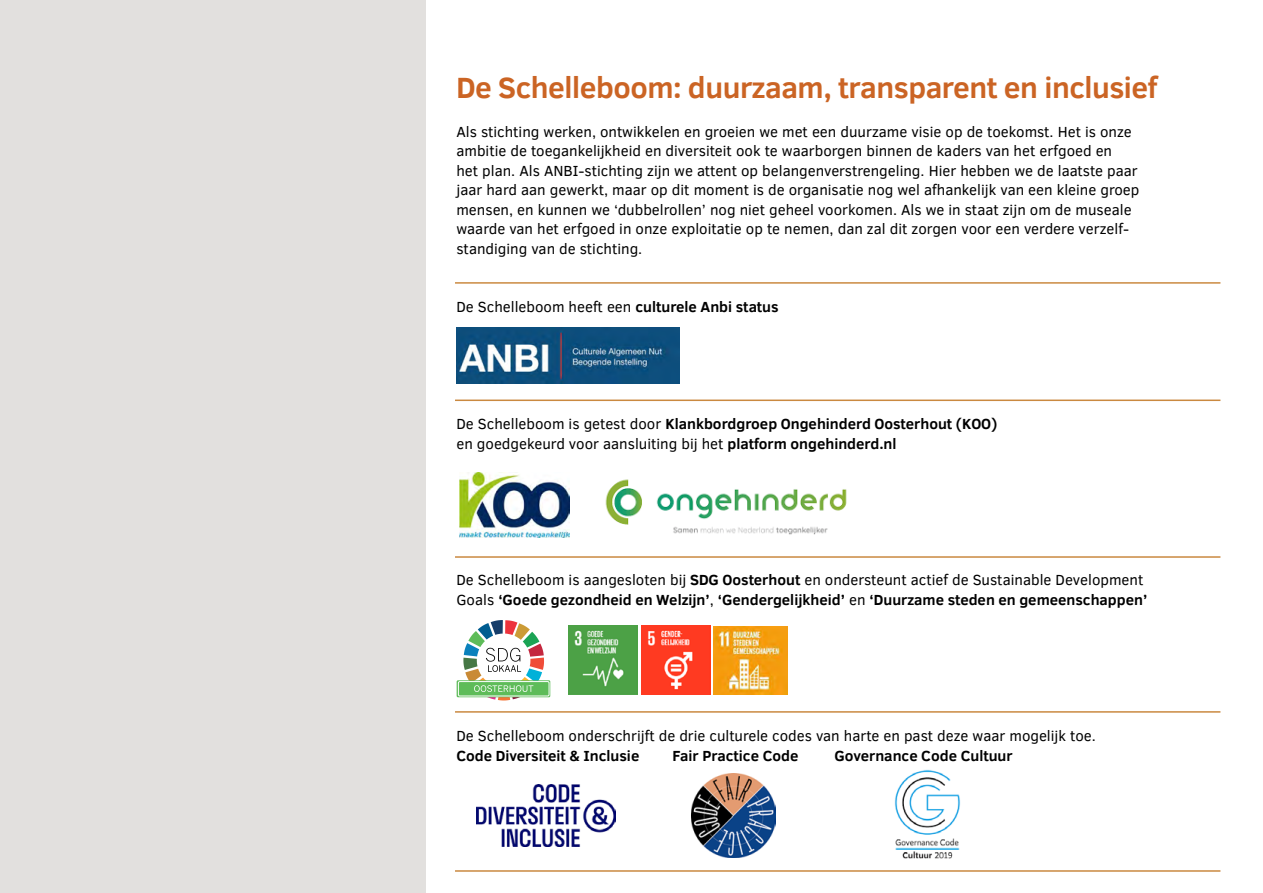
<style>
.page{position:relative;width:1263px;height:893px;background:#fff}
.page>*{position:absolute;margin:0;border:0;box-sizing:border-box;transform-origin:0 0}
.t1{font:700 30px "Clear Sans";letter-spacing:-.015em;color:#cb6424}
.t2{font:15px/19.5px "Clear Sans";color:#000}
.t3{font:700 15px/19.5px "Clear Sans";color:#000}
.s1{font-weight:700}
.s2{font-weight:400}
</style>
<div class="page">
<div style="left:0;top:0;width:425px;height:893px;background:#e2e0de"></div>
<img style="left:456px;top:327px;width:223px;height:57px">
<img style="left:459px;top:473px;width:110px;height:64px">
<img style="left:605px;top:479px;width:242px;height:56px">
<div style="left:457px;top:680px;width:93px;height:17px;background:#5ebc59"></div>
<div style="left:458px;top:681px;width:91px;height:15px;border:1px solid #fff"></div>
<svg style="left:463px;top:620px;width:81px;height:80px"></svg>
<img style="left:568px;top:626px;width:70px;height:69px">
<img style="left:641px;top:626px;width:69px;height:69px">
<img style="left:714px;top:626px;width:74px;height:68px">
<img style="left:477px;top:784px;width:138px;height:62px">
<img style="left:691px;top:773px;width:85px;height:85px">
<img style="left:894px;top:769px;width:67px;height:90px">
<hr style="left:455px;top:282px;width:765px;height:2px;background:#ca8940">
<hr style="left:455px;top:400px;width:765px;height:1px;background:#ca8940">
<hr style="left:455px;top:556px;width:765px;height:2px;background:#ca8940">
<hr style="left:455px;top:711px;width:765px;height:2px;background:#ca8940">
<hr style="left:455px;top:870px;width:765px;height:2px;background:#ca8940">
<h1 class="t1" style="left:456px;top:65px;width:702px">De Schelleboom: duurzaam, transparent en inclusief</h1>
<p class="t2" style="left:456px;top:121px;width:684px">Als stichting werken, ontwikkelen en groeien we met een duurzame visie op de toekomst. Het is onze ambitie de toegankelijkheid en diversiteit ook te waarborgen binnen de kaders van het erfgoed en<br>het plan. Als ANBI-stichting zijn we attent op belangenverstrengeling. Hier hebben we de laatste paar jaar hard aan gewerkt, maar op dit moment is de organisatie nog wel afhankelijk van een kleine groep mensen, en kunnen we ‘dubbelrollen’ nog niet geheel voorkomen. Als we in staat zijn om de museale waarde van het erfgoed in onze exploitatie op te nemen, dan zal dit zorgen voor een verdere verzelf&shy;standiging van de stichting.</p>
<p class="t2" style="left:456px;top:297px;width:324px">De Schelleboom heeft een <span class="s1">culturele Anbi status</span></p>
<p class="t3" style="left:456px;top:413px;width:543px"><span class="s2">De Schelleboom is getest door</span> Klankbordgroep Ongehinderd Oosterhout (KOO) <span class="s2">en goedgekeurd voor aansluiting bij het</span> platform ongehinderd.nl</p>
<p class="t3" style="left:456px;top:569px;width:692px"><span class="s2">De Schelleboom is aangesloten bij</span> SDG Oosterhout <span class="s2">en ondersteunt actief de Sustainable Development<br>Goals</span> ‘Goede gezondheid en Welzijn’<span class="s2">,</span> ‘Gendergelijkheid’ <span class="s2">en</span> ‘Duurzame steden en gemeenschappen’</p>
<p class="t2" style="left:456px;top:726px;width:641px">De Schelleboom onderschrijft de drie culturele codes van harte en past deze waar mogelijk toe.</p>
<p class="t3" style="left:456px;top:745px;width:184px">Code Diversiteit &amp; Inclusie</p>
<p class="t3" style="left:672px;top:745px;width:127px">Fair Practice Code</p>
<p class="t3" style="left:834px;top:745px;width:180px">Governance Code Cultuur</p>
</div>
